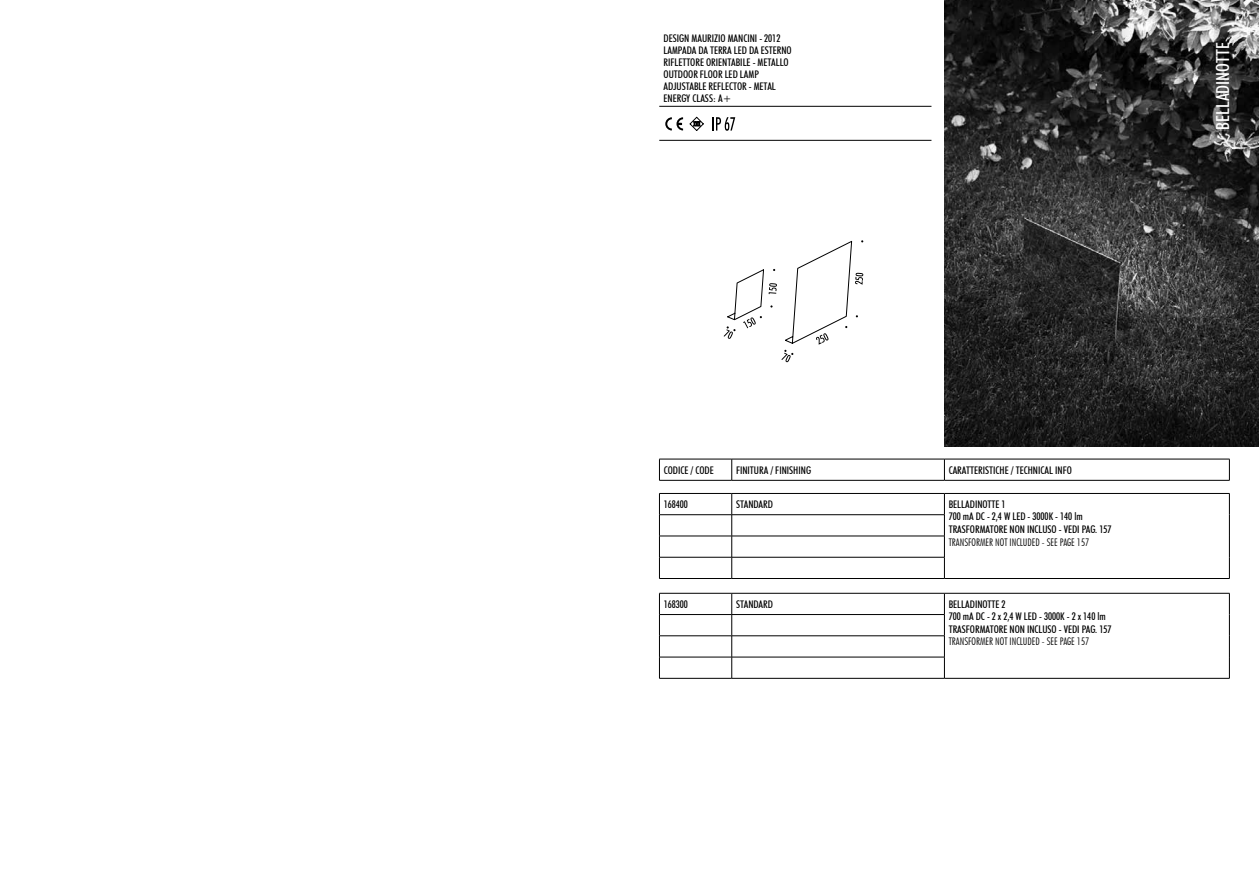
<style>
.page{position:relative;width:1259px;height:893px;background:#fff}
.page>*{position:absolute;margin:0;border:0;box-sizing:border-box;transform-origin:0 0}
.t1{font:500 condensed 18px "Futura BT";color:#fff}
.t2{font:500 condensed 10.5px/12px "Futura BT";color:#000}
.t3{font:300 condensed 10.5px "Futura BT";color:#000}
</style>
<div class="page">
<hr style="left:659px;top:106px;width:272px;height:1px;background:#000">
<hr style="left:659px;top:140px;width:272px;height:1px;background:#000">
<hr style="left:659px;top:459px;width:73px;height:1px;background:#000">
<svg style="left:659px;top:459px;width:1px;height:21px"></svg>
<hr style="left:732px;top:459px;width:212px;height:1px;background:#000">
<svg style="left:731px;top:459px;width:1px;height:21px"></svg>
<hr style="left:944px;top:459px;width:285px;height:1px;background:#000">
<svg style="left:944px;top:459px;width:1px;height:21px"></svg>
<svg style="left:1229px;top:459px;width:1px;height:21px"></svg>
<hr style="left:659px;top:480px;width:73px;height:1px;background:#000">
<hr style="left:732px;top:480px;width:212px;height:1px;background:#000">
<hr style="left:944px;top:480px;width:285px;height:1px;background:#000">
<img style="left:944px;top:0;width:315px;height:446px">
<svg style="left:665px;top:117px;width:18px;height:13px"></svg>
<svg style="left:689px;top:117px;width:15px;height:14px"></svg>
<svg style="left:712px;top:117px;width:23px;height:14px"></svg>
<svg style="left:723px;top:240px;width:140px;height:122px"></svg>
<hr style="left:944px;top:578px;width:285px;height:1px;background:#000">
<hr style="left:659px;top:493px;width:73px;height:1px;background:#000">
<hr style="left:732px;top:493px;width:212px;height:1px;background:#000">
<hr style="left:659px;top:514px;width:73px;height:1px;background:#000">
<hr style="left:732px;top:514px;width:212px;height:1px;background:#000">
<hr style="left:944px;top:493px;width:285px;height:1px;background:#000">
<svg style="left:1229px;top:494px;width:1px;height:84px"></svg>
<hr style="left:659px;top:536px;width:73px;height:1px;background:#000">
<hr style="left:732px;top:536px;width:212px;height:1px;background:#000">
<hr style="left:659px;top:557px;width:73px;height:1px;background:#000">
<svg style="left:659px;top:494px;width:1px;height:84px"></svg>
<hr style="left:732px;top:557px;width:212px;height:1px;background:#000">
<svg style="left:731px;top:494px;width:1px;height:84px"></svg>
<svg style="left:944px;top:494px;width:1px;height:84px"></svg>
<hr style="left:659px;top:578px;width:73px;height:1px;background:#000">
<hr style="left:732px;top:578px;width:212px;height:1px;background:#000">
<hr style="left:944px;top:678px;width:285px;height:1px;background:#000">
<hr style="left:659px;top:593px;width:73px;height:1px;background:#000">
<hr style="left:732px;top:593px;width:212px;height:1px;background:#000">
<hr style="left:944px;top:593px;width:285px;height:1px;background:#000">
<svg style="left:1229px;top:593px;width:1px;height:85px"></svg>
<hr style="left:659px;top:614px;width:73px;height:1px;background:#000">
<hr style="left:732px;top:614px;width:212px;height:1px;background:#000">
<hr style="left:659px;top:635px;width:73px;height:1px;background:#000">
<hr style="left:732px;top:635px;width:212px;height:1px;background:#000">
<hr style="left:659px;top:657px;width:73px;height:1px;background:#000">
<svg style="left:659px;top:593px;width:1px;height:85px"></svg>
<hr style="left:732px;top:657px;width:212px;height:1px;background:#000">
<svg style="left:731px;top:593px;width:1px;height:85px"></svg>
<svg style="left:944px;top:593px;width:1px;height:85px"></svg>
<hr style="left:659px;top:678px;width:73px;height:1px;background:#000">
<hr style="left:732px;top:678px;width:212px;height:1px;background:#000">
<p class="t2" style="left:663px;top:32px;width:130px">DESIGN MAURIZIO MANCINI - 2012<br>LAMPADA DA TERRA LED DA ESTERNO<br>RIFLETTORE ORIENTABILE - METALLO<br>OUTDOOR FLOOR LED LAMP<br>ADJUSTABLE REFLECTOR - METAL<br>ENERGY CLASS: A+</p>
<h1 class="t1" style="left:1212px;top:130px;width:89px;rotate:-90deg">BELLADINOTTE</h1>
<p class="t2" style="left:663px;top:464px;width:52px">CODICE / CODE</p>
<p class="t2" style="left:736px;top:464px;width:77px">FINITURA / FINISHING</p>
<p class="t2" style="left:948px;top:464px;width:125px">CARATTERISTICHE / TECHNICAL INFO</p>
<p class="t2" style="left:663px;top:498px;width:26px">168400</p>
<p class="t2" style="left:736px;top:498px;width:38px">STANDARD</p>
<p class="t2" style="left:948px;top:498px;width:164px;line-height:12.6px">BELLADINOTTE 1<br>700 mA DC - 2,4 W LED - 3000K - 140 lm<br>TRASFORMATORE NON INCLUSO - VEDI PAG. 157</p>
<p class="t3" style="left:948px;top:535px;width:142px">TRANSFORMER NOT INCLUDED - SEE PAGE 157</p>
<p class="t2" style="left:663px;top:598px;width:26px">168300</p>
<p class="t2" style="left:736px;top:598px;width:38px">STANDARD</p>
<p class="t2" style="left:948px;top:597px;width:164px;line-height:12.6px">BELLADINOTTE 2<br>700 mA DC - 2 x 2,4 W LED - 3000K - 2 x 140 lm<br>TRASFORMATORE NON INCLUSO - VEDI PAG. 157</p>
<p class="t3" style="left:948px;top:635px;width:142px">TRANSFORMER NOT INCLUDED - SEE PAGE 157</p>
</div>
